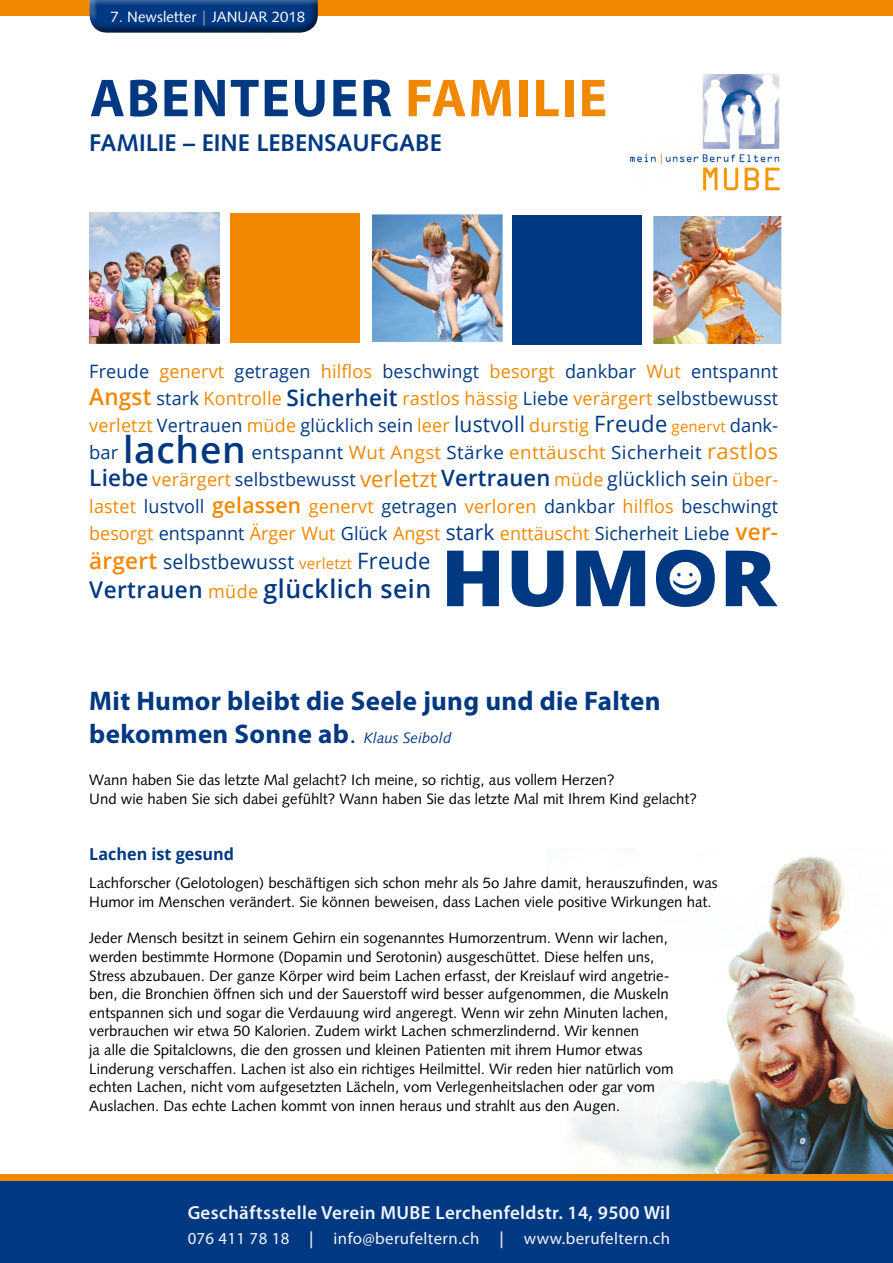
<style>
.page{position:relative;width:893px;height:1263px;background:#fff}
.page>*{position:absolute;margin:0;border:0;box-sizing:border-box;transform-origin:0 0}
.t1{font:800 77.85px "Open Sans";color:#003882;scale:1.09 1}
.t2{font:700 53.85px "Myriad Pro";letter-spacing:.03em;color:#003882}
.t3{font:700 27px/32.4px "Myriad Pro";letter-spacing:.01em;color:#003882}
.t4{font:26.4px "Open Sans";color:#003882}
.t5{font:26.4px "Open Sans";color:#003882;scale:1.43 1}
.t6{font:600 25.5px "Open Sans";letter-spacing:.02em;color:#003882}
.t7{font:700 24px "Syntax";color:#003882}
.t8{font:19.95px "Open Sans";letter-spacing:.01em;color:#003882}
.t9{font:600 19.05px "Myriad Pro";letter-spacing:.02em;color:#fff}
.t10{font:18.45px/27px "Open Sans";color:#003882;text-align:justify}
.t11{font:16.8px "Myriad Pro";letter-spacing:.025em;color:#fff}
.t12{font:700 16.5px "Open Sans";color:#003882}
.t13{font:15px/18.6px "Syntax";color:#000}
.t14{font:15px "Syntax";color:#fff}
.s1{font-family:"DIN Neuzeit Grotesk";font-weight:700;font-stretch:condensed;color:#a09dc4}
.s2{color:#f08800}
.s3{font-weight:600;font-size:22.95px;color:#f08800}
.s4{font-weight:600;font-size:22.95px}
.s5{font-size:21.45px}
.s6{font-size:22.5px}
.s7{font-size:15.3px;color:#f08800}
.s8{font-weight:600;font-size:36.75px}
.s9{font-size:21.45px;color:#f08800}
.s10{font-size:22.5px;color:#f08800}
.s11{font-weight:600;font-size:22.5px}
.s12{font-size:19.95px}
.s13{font-weight:600;font-size:21.45px;color:#f08800}
.s14{font-size:22.95px}
.s15{font-weight:400;font-size:18.45px;color:#f08800}
.s16{font-family:"Syntax";font-weight:400}
.s17{font-family:"Syntax";font-weight:400;font-style:italic;font-size:15px}
.s18{font-family:"DIN Engschrift Alternate"}
</style>
<div class="page">
<div style="left:0;top:0;width:893px;height:16px;background:#f08800"></div>
<img style="left:571px;top:856px;width:322px;height:318px">
<img style="left:629px;top:74px;width:151px;height:118px">
<div style="left:80px;top:0;width:242px;height:29px;background:#fff;opacity:.75"></div>
<div style="left:85px;top:0;width:242px;height:35px;background:#000;opacity:.48"></div>
<svg style="left:89px;top:0;width:229px;height:7px;background:#1a4b8d"></svg>
<img style="left:89px;top:213px;width:131px;height:130px">
<img style="left:372px;top:214px;width:131px;height:127px">
<img style="left:653px;top:216px;width:129px;height:127px">
<div style="left:512px;top:215px;width:130px;height:129px;background:#003882"></div>
<div style="left:231px;top:213px;width:129px;height:130px;background:#f08800"></div>
<div style="left:0;top:1174px;width:893px;height:7px;background:#f08800"></div>
<div style="left:0;top:1181px;width:893px;height:82px;background:#003882"></div>
<p class="t14" style="left:111px;top:8px;width:196px">7. Newsletter <span class="s1">|</span> Jan uar 2018</p>
<h2 class="t2" style="left:90px;top:63px;width:519px">Abenteuer <span class="s2">Familie</span></h2>
<h3 class="t7" style="left:89px;top:129px;width:354px">FAMILIE – EINE LEBENSAUFGABE</h3>
<p class="t10" style="left:89px;top:357px;width:690px">Freude <span class="s2">genervt</span> getragen <span class="s2">hilflos</span> beschwingt <span class="s2">besorgt</span> dankbar <span class="s2">Wut</span> entspannt <span class="s3">Angst</span> stark <span class="s2">Kontrolle</span> <span class="s4">Sicherheit</span> <span class="s2">rastlos hässig</span> Liebe <span class="s2">verärgert</span> selbstbewusst <span class="s2">verletzt</span> Vertrauen <span class="s2">müde</span> glücklich sein <span class="s2">leer</span> <span class="s5">lustvoll</span> <span class="s2">durstig</span> <span class="s6">Freude</span> <span class="s7">genervt</span> dank&shy;bar <span class="s8">lachen</span> entspannt <span class="s2">Wut Angst</span> Stärke <span class="s2">enttäuscht</span> Sicherheit <span class="s9">rastlos </span><span class="s4">Liebe</span> <span class="s2">verärgert</span> selbstbewusst <span class="s10">verletzt</span> <span class="s11">Vertrauen</span> <span class="s2">müde</span> <span class="s12">glücklich sein</span> <span class="s2">über&shy;lastet</span> lustvoll <span class="s13">gelassen</span> <span class="s2">genervt</span> getragen <span class="s2">verloren</span> dankbar <span class="s2">hilflos</span> beschwingt <span class="s2">besorgt</span> entspannt <span class="s2">Ärger Wut</span> Glück <span class="s2">Angst</span> <span class="s5">stark</span> <span class="s2">enttäuscht</span> Sicherheit Liebe <span class="s3">ver-</span></p>
<h3 class="t8" style="left:89px;top:548px;width:343px"><span class="s3">ärgert</span> selbstbewusst <span class="s7">verletzt</span> <span class="s6">Freude</span></h3>
<h3 class="t6" style="left:89px;top:571px;width:343px"><span class="s14">Vertrauen</span> <span class="s15">müde</span> glücklich sein</h3>
<h1 class="t1" style="left:441px;top:519px;width:310px">HUMOR</h1>
<h3 class="t4" style="left:675px;top:548px;width:21px">. .</h3>
<h3 class="t5" style="left:665px;top:590px;width:9px;rotate:-90deg">(</h3>
<h3 class="t3" style="left:89px;top:684px;width:573px">Mit Humor bleibt die Seele jung und die Falten bekommen Sonne ab<span class="s16">.</span> <span class="s17">Klaus Seibold</span></h3>
<p class="t13" style="left:89px;top:771px;width:609px">Wann haben Sie das letzte Mal gelacht? Ich meine, so richtig, aus vollem Herzen?<br>U nd wie haben Sie sich dabei gefühlt? Wann haben Sie das letzte Mal mit Ihrem Kind gelacht?</p>
<p class="t12" style="left:89px;top:842px;width:146px">Lachen ist gesund</p>
<p class="t13" style="left:89px;top:874px;width:630px">Lachforscher (Gelotologen) beschäftigen sich schon mehr als 5o Jahre damit, herauszufinden, was<br>Humor im Menschen verändert. Sie können beweisen, dass Lachen viele positive Wirkungen hat.</p>
<p class="t13" style="left:89px;top:929px;width:586px">Jeder Mensch besitzt in seinem Gehirn ein sogenanntes Humorzentrum. Wenn wir lachen, werden bestimmte Hormone (Dopamin und Serotonin) ausgeschüttet. Diese helfen uns, Stress abzubauen. Der ganze Körper wird beim Lachen erfasst, der Kreislauf wird angetrie&shy;ben, die Bronchien öffnen sich und der Sauerstoff wird besser aufgenommen, die Muskeln entspannen sich und sogar die Verdauung wird angeregt. Wenn wir zehn Minuten lachen, verbrauchen wir etwa 50 Kalorien. Zudem wirkt Lachen schmerzlindernd. Wir kennen<br>ja alle die Spitalclowns, die den grossen und kleinen Patienten mit ihrem Humor etwas Linderung verschaffen. Lachen ist also ein richtiges Heilmittel. Wir reden hier natürlich vom echten Lachen, nicht vom aufgesetzten Lächeln, vom Verlegenheitslachen oder gar vom Auslachen. Das echte Lachen kommt von innen heraus und strahlt aus den Augen.</p>
<p class="t9" style="left:202px;top:1196px;width:484px">Geschäftsstelle Verein MUBE Lerchenfeldstr. 14, 9500 Wil</p>
<p class="t11" style="left:202px;top:1224px;width:484px">076 411 78 18 <span class="s18">|</span> info@berufeltern.ch <span class="s18">|</span> www.berufeltern.ch</p>
<p class="t9" style="left:191px;top:1200px;width:484px">Geschäftsste le Verein MUBE Lerchenfeldstr. 14, 9500 Wil</p>
<p class="t11" style="left:191px;top:1228px;width:484px">076 411 78 18 <span class="s18">|</span> info@berufeltern.ch <span class="s18">|</span> www.berufeltern.ch</p>
<p class="t9" style="left:187px;top:1200px;width:484px">Geschäftsstelle Verein MUBE Lerchenfeldstr. 14, 9500 Wil</p>
<p class="t11" style="left:187px;top:1228px;width:484px">076 411 78 18 <span class="s18">|</span> info@berufeltern.ch <span class="s18">|</span> www.berufeltern.ch</p>
</div>
